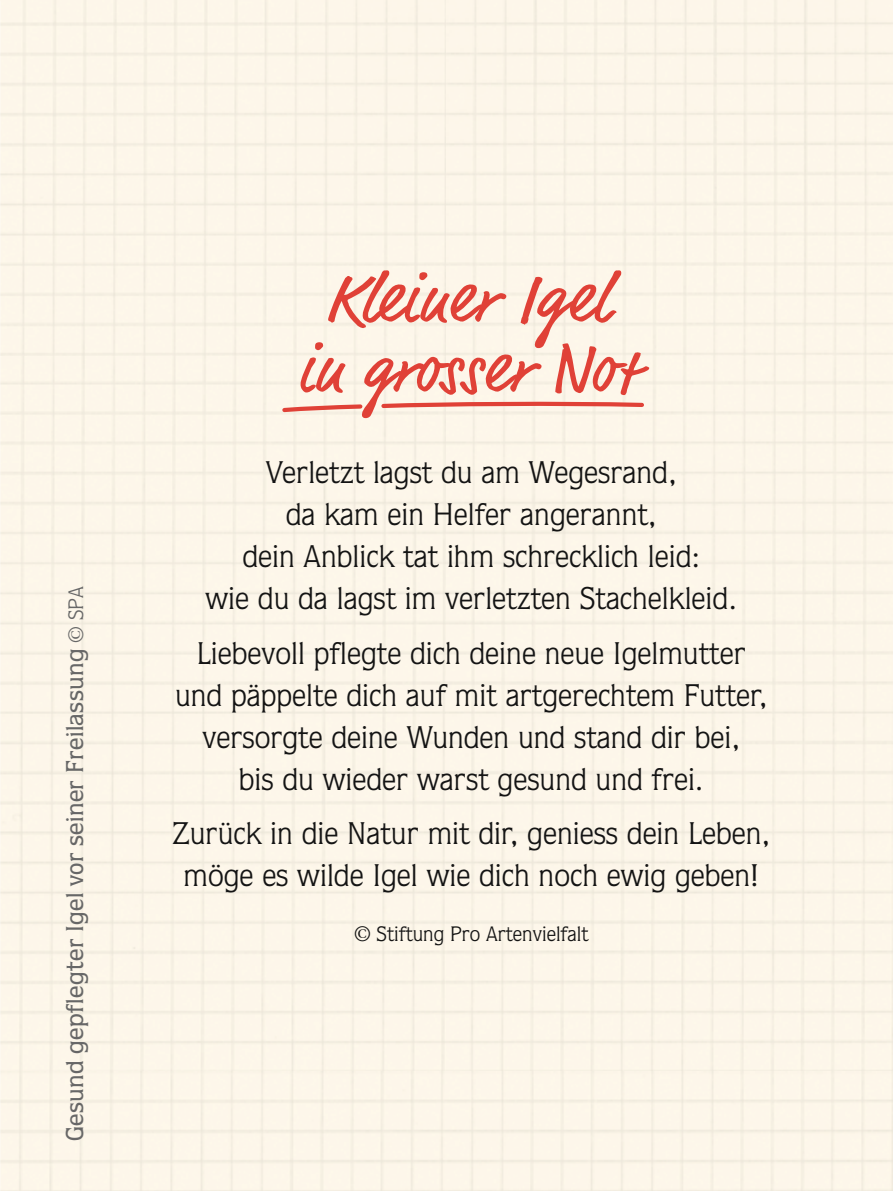
<style>
.page{position:relative;width:893px;height:1191px;background:#fff}
.page>*{position:absolute;margin:0;border:0;box-sizing:border-box;transform-origin:0 0}
.t1{font:70px/70px "Script One";letter-spacing:-.015em;color:#e04137;text-align:center}
.t2{font:31.5px/42px "Quorum Std";color:#141414;text-align:center}
.t3{font:500 24.5px "Quorum Std";letter-spacing:.015em;color:#676767}
.t4{font:21px "Quorum Std";color:#141414}
.s1{font-weight:400;font-size:21px}
</style>
<div class="page">
<img style="left:0;top:0;width:1px;height:1191px">
<svg style="left:379px;top:401px;width:267px;height:9px"></svg>
<svg style="left:280px;top:402px;width:85px;height:12px"></svg>
<p class="t3" style="left:60px;top:1141px;width:556px;rotate:-90deg">Gesund gepflegter Igel vor seiner Freilassung <span class="s1">© SPA</span></p>
<h1 class="t1" style="left:301px;top:262px;width:341px">Kleiner Igel in grosser Not</h1>
<p class="t2" style="left:206px;top:451px;width:533px">Verletzt lagst du am Wegesrand,<br>da kam ein Helfer angerannt,<br>dein Anblick tat ihm schrecklich leid:<br>wie du da lagst im verletzten Stachelkleid.</p>
<p class="t2" style="left:175px;top:632px;width:594px">Liebevoll pflegte dich deine neue Igelmutter und päppelte dich auf mit artgerechtem Futter, versorgte deine Wunden und stand dir bei,<br>bis du wieder warst gesund und frei.</p>
<p class="t2" style="left:172px;top:812px;width:599px">Zurück in die Natur mit dir, geniess dein Leben, möge es wilde Igel wie dich noch ewig geben!</p>
<p class="t4" style="left:354px;top:921px;width:236px">© Stiftung Pro Artenvielfalt</p>
</div>
